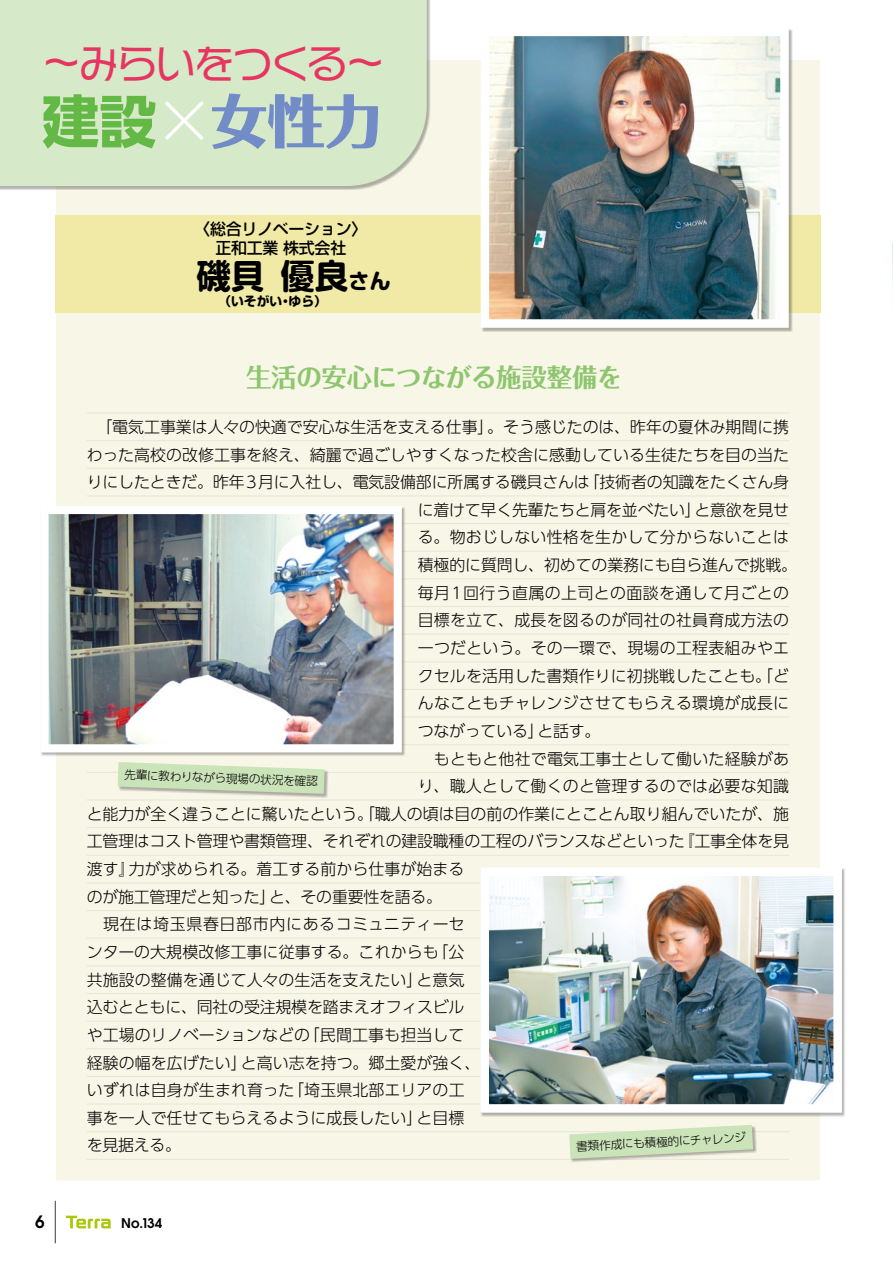
<style>
.page{position:relative;width:893px;height:1263px;background:#fff}
.page>*{position:absolute;margin:0;border:0;box-sizing:border-box;transform-origin:0 0}
.t1{font:800 57px "Folk Pro";color:#718cc7}
.t2{font:40.2px "VDL Logo G Regular";letter-spacing:-.045em;color:#e73562}
.t3{font:700 34.05px "Soft Go Std";color:#000}
.t4{font:700 25.5px "Folk Pro";letter-spacing:-.02em;color:#8cc66d}
.t5{font:600 16.95px "ITC Avant Garde Pro";color:#000}
.t6{font:300 15.9px "UD Shin Go Pro";letter-spacing:.005em;color:#000}
.t7{font:300 15.9px "UD Shin Go Pro";letter-spacing:-.015em;color:#000}
.t8{font:300 15.9px "UD Shin Go Pro";letter-spacing:.025em;color:#000}
.t9{font:300 15.9px "UD Shin Go Pro";letter-spacing:.04em;color:#000}
.t10{font:500 15.9px/19.2px "Soft Go Std";letter-spacing:-.015em;color:#000;text-align:center}
.t11{font:600 13.35px "ITC Avant Garde Pro";color:#000}
.t12{font:700 12.75px "Soft Go Std";color:#000}
.t13{font:300 11.7px "UD Shin Go Pro";color:#000}
.s1{font-family:"UD Shin Go Pro";font-weight:700;color:#63b846}
.s2{font-family:"UD Shin Go Pro";font-weight:300;font-size:62.7px;color:#fff}
.s3{font-size:21.3px}
</style>
<div class="page">
<svg style="left:892px;top:242px;width:1px;height:43px"></svg>
<div style="left:55px;top:60px;width:766px;height:1121px;background:#f8f6e7;border:1px solid #fff"></div>
<div style="left:0;top:0;width:431px;height:190px;background:#000;opacity:.3"></div>
<div style="left:0;top:0;width:427px;height:186px;background:#d6e9c8"></div>
<hr style="left:87px;top:1103px;width:702px;height:1px;background:#efefef">
<hr style="left:87px;top:1076px;width:702px;height:1px;background:#efefef">
<hr style="left:87px;top:1048px;width:702px;height:1px;background:#efefef">
<hr style="left:87px;top:1020px;width:702px;height:2px;background:#efefef">
<hr style="left:87px;top:993px;width:702px;height:1px;background:#efefef">
<hr style="left:87px;top:965px;width:702px;height:1px;background:#efefef">
<hr style="left:87px;top:938px;width:702px;height:1px;background:#efefef">
<hr style="left:87px;top:910px;width:702px;height:1px;background:#efefef">
<hr style="left:87px;top:882px;width:702px;height:1px;background:#efefef">
<hr style="left:87px;top:855px;width:702px;height:1px;background:#efefef">
<hr style="left:87px;top:827px;width:702px;height:1px;background:#efefef">
<hr style="left:87px;top:799px;width:702px;height:1px;background:#efefef">
<hr style="left:87px;top:772px;width:702px;height:1px;background:#efefef">
<hr style="left:87px;top:744px;width:702px;height:1px;background:#efefef">
<hr style="left:87px;top:716px;width:702px;height:2px;background:#efefef">
<hr style="left:87px;top:689px;width:702px;height:1px;background:#efefef">
<hr style="left:87px;top:661px;width:702px;height:1px;background:#efefef">
<hr style="left:87px;top:634px;width:702px;height:1px;background:#efefef">
<hr style="left:87px;top:606px;width:702px;height:1px;background:#efefef">
<hr style="left:87px;top:578px;width:702px;height:1px;background:#efefef">
<hr style="left:87px;top:551px;width:702px;height:1px;background:#efefef">
<hr style="left:87px;top:523px;width:702px;height:1px;background:#efefef">
<hr style="left:87px;top:495px;width:702px;height:1px;background:#efefef">
<hr style="left:87px;top:468px;width:702px;height:1px;background:#efefef">
<hr style="left:87px;top:440px;width:702px;height:1px;background:#efefef">
<hr style="left:87px;top:412px;width:702px;height:2px;background:#efefef">
<hr style="left:87px;top:1131px;width:702px;height:1px;background:#efefef">
<hr style="left:87px;top:1159px;width:702px;height:1px;background:#efefef">
<div style="left:55px;top:215px;width:766px;height:98px;background:#f1e9a6"></div>
<img style="left:476px;top:29px;width:317px;height:303px">
<img style="left:476px;top:863px;width:369px;height:254px">
<img style="left:41px;top:502px;width:365px;height:254px">
<div style="left:118px;top:762px;width:210px;height:36px;background:#000;opacity:.3"></div>
<svg style="left:118px;top:762px;width:207px;height:32px;background:#d0e1be"></svg>
<div style="left:569px;top:1125px;width:188px;height:38px;background:#000;opacity:.3"></div>
<svg style="left:569px;top:1125px;width:184px;height:34px"></svg>
<svg style="left:66px;top:1216px;width:45px;height:12px"></svg>
<hr style="left:55px;top:1201px;width:1px;height:42px;background:#3e3a39">
<h2 class="t2" style="left:42px;top:36px;width:345px">〜みらいをつくる〜</h2>
<h1 class="t1" style="left:42px;top:73px;width:341px"><span class="s1">建設</span><span class="s2">×</span>女性力</h1>
<p class="t10" style="left:194px;top:218px;width:175px">〈総合リノベーション〉正和工業 株式会社</p>
<h3 class="t3" style="left:197px;top:252px;width:216px">磯貝優良<span class="s3">さん　</span></h3>
<p class="t12" style="left:218px;top:292px;width:110px">（いそがい・ゆら）</p>
<h3 class="t4" style="left:246px;top:355px;width:378px">生活の安心につながる施設整備を</h3>
<p class="t6" style="left:87px;top:414px;width:704px">　「電気工事業は人々の快適で安心な生活を支える仕事」。そう感じたのは、昨年の夏休み期間に携</p>
<p class="t6" style="left:87px;top:442px;width:704px">わった高校の改修工事を終え、綺麗で過ごしやすくなった校舎に感動している生徒たちを目の当た</p>
<p class="t6" style="left:87px;top:469px;width:704px">りにしたときだ。昨年3月に入社し、電気設備部に所属する磯貝さんは「技術者の知識をたくさん身</p>
<p class="t7" style="left:418px;top:497px;width:373px">に着けて早く先輩たちと肩を並べたい」と意欲を見せ</p>
<p class="t6" style="left:418px;top:524px;width:373px">る。物おじしない性格を生かして分からないことは</p>
<p class="t6" style="left:418px;top:552px;width:381px">積極的に質問し、初めての業務にも自ら進んで挑戦。</p>
<p class="t8" style="left:418px;top:580px;width:373px">毎月1回行う直属の上司との面談を通して月ごとの</p>
<p class="t6" style="left:418px;top:607px;width:373px">目標を立て、成長を図るのが同社の社員育成方法の</p>
<p class="t6" style="left:418px;top:635px;width:373px">一つだという。その一環で、現場の工程表組みやエ</p>
<p class="t6" style="left:418px;top:663px;width:373px">クセルを活用した書類作りに初挑戦したことも。「ど</p>
<p class="t6" style="left:418px;top:690px;width:373px">んなこともチャレンジさせてもらえる環境が成長に</p>
<p class="t7" style="left:418px;top:718px;width:184px">つながっている」と話す。</p>
<p class="t6" style="left:418px;top:746px;width:373px">　もともと他社で電気工事士として働いた経験があ</p>
<p class="t6" style="left:418px;top:773px;width:373px">り、職人として働くのと管理するのでは必要な知識</p>
<p class="t6" style="left:87px;top:801px;width:704px">と能力が全く違うことに驚いたという。「職人の頃は目の前の作業にとことん取り組んでいたが、施</p>
<p class="t7" style="left:87px;top:828px;width:704px">工管理はコスト管理や書類管理、それぞれの建設職種の工程のバランスなどといった『工事全体を見</p>
<p class="t6" style="left:87px;top:856px;width:379px">渡す』力が求められる。着工する前から仕事が始まる</p>
<p class="t7" style="left:87px;top:884px;width:357px">のが施工管理だと知った」と、その重要性を語る。</p>
<p class="t9" style="left:87px;top:911px;width:379px">　現在は埼玉県春日部市内にあるコミュニティーセ</p>
<p class="t6" style="left:87px;top:939px;width:379px">ンターの大規模改修工事に従事する。これからも「公</p>
<p class="t6" style="left:87px;top:967px;width:379px">共施設の整備を通じて人々の生活を支えたい」と意気</p>
<p class="t7" style="left:87px;top:994px;width:379px">込むとともに、同社の受注規模を踏まえオフィスビル</p>
<p class="t6" style="left:87px;top:1022px;width:379px">や工場のリノベーションなどの「民間工事も担当して</p>
<p class="t6" style="left:87px;top:1049px;width:395px">経験の幅を広げたい」と高い志を持つ。郷土愛が強く、</p>
<p class="t6" style="left:87px;top:1077px;width:379px">いずれは自身が生まれ育った「埼玉県北部エリアの工</p>
<p class="t6" style="left:87px;top:1105px;width:379px">事を一人で任せてもらえるように成長したい」と目標</p>
<p class="t6" style="left:87px;top:1132px;width:96px">を見据える。</p>
<p class="t13" style="left:125px;top:765px;width:195px;rotate:2deg">先輩に教わりながら現場の状況を確認</p>
<p class="t13" style="left:576px;top:1137px;width:172px;rotate:-3deg">書類作成にも積極的にチャレンジ</p>
<p class="t5" style="left:35px;top:1211px;width:11px">6</p>
<p class="t11" style="left:121px;top:1215px;width:42px">No.134</p>
</div>
